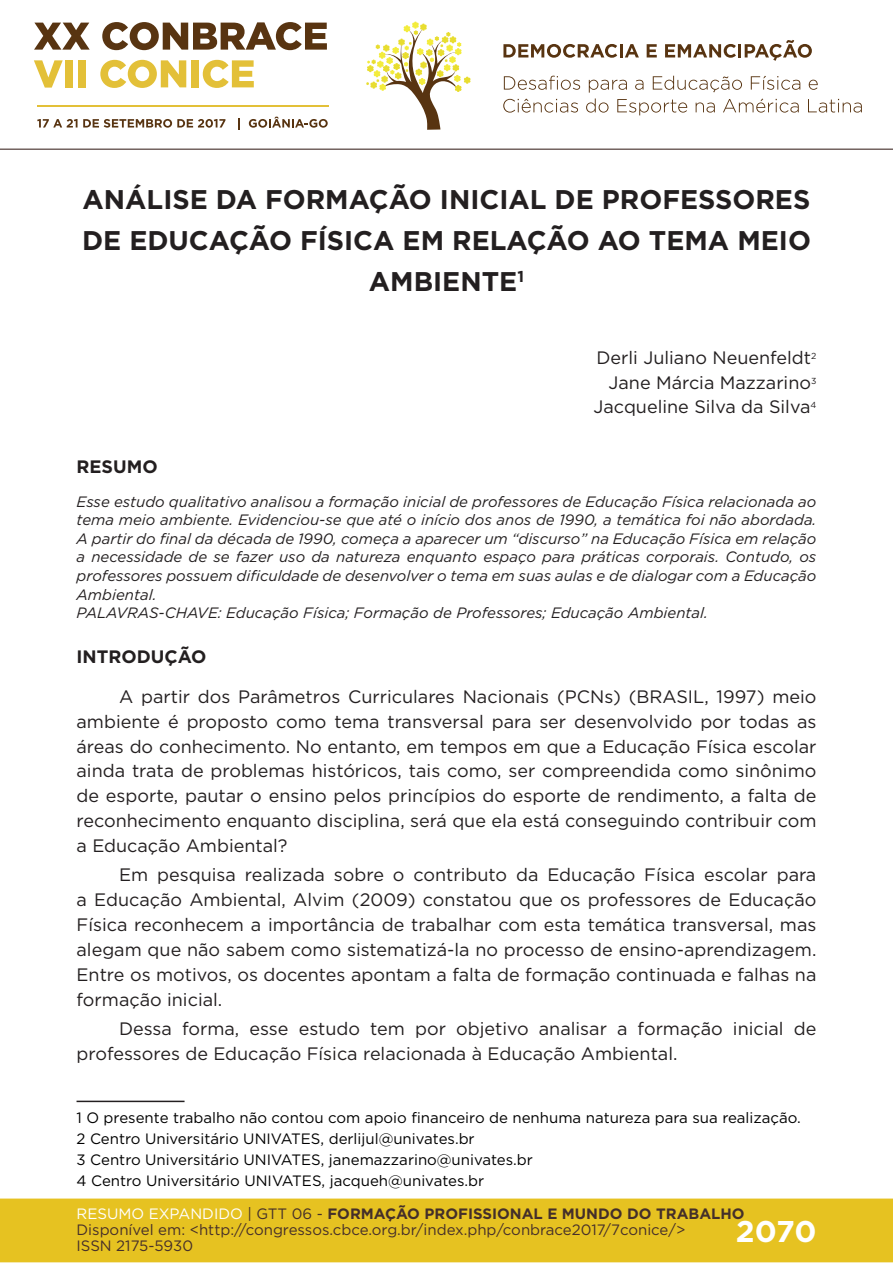
<style>
.page{position:relative;width:893px;height:1263px;background:#fff}
.page>*{position:absolute;margin:0;border:0;box-sizing:border-box;transform-origin:0 0}
.t1{font:700 30px "Gotham";color:#fff}
.t2{font:700 27px/41.1px "Gotham";color:#231f20;text-align:center}
.t3{font:18px/24.9px "Gotham";color:#231f20;text-align:justify}
.t4{font:700 18px "Gotham";color:#231f20}
.t5{font:italic 15px/18.6px "Gotham";color:#231f20}
.t6{font:15px/21.3px "Gotham";color:#000001}
.t7{font:15px/16px "Gotham";color:#462f2a}
.s1{color:#fff}
.s2{color:#442f2a}
.s3{font-weight:700;color:#442f2a}
</style>
<div class="page">
<div style="left:0;top:1198px;width:893px;height:64px;background:#e6c221;border:2px solid #e6c221"></div>
<svg style="left:34px;top:23px;width:56px;height:27px"></svg>
<svg style="left:102px;top:22px;width:225px;height:28px"></svg>
<svg style="left:34px;top:60px;width:29px;height:28px"></svg>
<div style="left:65px;top:60px;width:8px;height:27px;background:#e3c038"></div>
<div style="left:78px;top:60px;width:8px;height:27px;background:#e3c038"></div>
<svg style="left:100px;top:60px;width:86px;height:28px"></svg>
<div style="left:191px;top:60px;width:8px;height:27px;background:#e3c038"></div>
<svg style="left:203px;top:60px;width:51px;height:28px"></svg>
<svg style="left:37px;top:119px;width:188px;height:9px"></svg>
<svg style="left:238px;top:118px;width:2px;height:11px"></svg>
<svg style="left:249px;top:117px;width:79px;height:11px"></svg>
<hr style="left:37px;top:105px;width:291px;height:2px;background:#e3c038">
<svg style="left:366px;top:21px;width:105px;height:109px"></svg>
<svg style="left:503px;top:44px;width:136px;height:14px"></svg>
<svg style="left:647px;top:44px;width:10px;height:13px"></svg>
<svg style="left:665px;top:40px;width:147px;height:21px"></svg>
<svg style="left:504px;top:76px;width:76px;height:14px"></svg>
<svg style="left:809px;top:80px;width:9px;height:10px"></svg>
<svg style="left:503px;top:99px;width:75px;height:14px"></svg>
<svg style="left:586px;top:76px;width:214px;height:39px"></svg>
<svg style="left:808px;top:99px;width:54px;height:14px"></svg>
<hr style="left:0;top:149px;width:893px;height:1px;background:#442f2a">
<hr style="left:77px;top:1101px;width:108px;height:1px;background:#231f20">
<h2 class="t2" style="left:82px;top:178px;width:730px">ANÁLISE DA FORMAÇÃO INICIAL DE PROFESSORES<br>DE EDUCAÇÃO FÍSICA EM RELAÇÃO AO TEMA MEIO<br>AMBIENTE<sup>1</sup></h2>
<p class="t3" style="left:594px;top:345px;width:224px;text-align:right">Derli Juliano Neuenfeldt<sup>2<br></sup>Jane Márcia Mazzarino<sup>3<br></sup>Jacqueline Silva da Silva<sup>4</sup></p>
<p class="t4" style="left:77px;top:455px;width:83px">RESUMO</p>
<p class="t5" style="left:77px;top:492px;width:741px">Esse estudo qualitativo analisou a formação inicial de professores de Educação Física relacionada ao tema meio ambiente. Evidenciou-se que até o início dos anos de 1990, a temática foi não abordada.<br>A partir do final da década de 1990, começa a aparecer um “discurso” na Educação Física em relação a necessidade de se fazer uso da natureza enquanto espaço para práticas corporais. Contudo, os professores possuem dificuldade de desenvolver o tema em suas aulas e de dialogar com a Educação Ambiental.<br>PALAVRAS-CHAVE: Educação Física; Formação de Professores; Educação Ambiental.</p>
<p class="t4" style="left:77px;top:644px;width:131px">INTRODUÇÃO</p>
<p class="t3" style="left:77px;top:683px;width:741px;text-indent:43px">A partir dos Parâmetros Curriculares Nacionais (PCNs) (BRASIL, 1997) meio ambiente é proposto como tema transversal para ser desenvolvido por todas as áreas do conhecimento. No entanto, em tempos em que a Educação Física escolar ainda trata de problemas históricos, tais como, ser compreendida como sinônimo de esporte, pautar o ensino pelos princípios do esporte de rendimento, a falta de reconhecimento enquanto disciplina, será que ela está conseguindo contribuir com a Educação Ambiental?</p>
<p class="t3" style="left:77px;top:862px;width:741px;text-indent:43px">Em pesquisa realizada sobre o contributo da Educação Física escolar para a Educação Ambiental, Alvim (2009) constatou que os professores de Educação Física reconhecem a importância de trabalhar com esta temática transversal, mas alegam que não sabem como sistematizá-la no processo de ensino-aprendizagem.<br>Entre os motivos, os docentes apontam a falta de formação continuada e falhas na formação inicial.</p>
<p class="t3" style="left:77px;top:1016px;width:741px;text-indent:43px">Dessa forma, esse estudo tem por objetivo analisar a formação inicial de professores de Educação Física relacionada à Educação Ambiental.</p>
<p class="t6" style="left:77px;top:1106px;width:726px">1 O presente trabalho não contou com apoio financeiro de nenhuma natureza para sua realização.<br>2 Centro Universitário UNIVATES, derlijul@univates.br<br>3 Centro Universitário UNIVATES, janemazzarino@univates.br<br>4 Centro Universitário UNIVATES, jacqueh@univates.br</p>
<p class="t7" style="left:77px;top:1205px;width:670px"><span class="s1">RESUMO EXPANDIDO</span> <span class="s2">| GTT 06 -</span> <span class="s3">FORMAÇÃO PROFISSIONAL E MUNDO DO TRABALHO<br></span>Disponível em: &lt;http://congressos.cbce.org.br/index.php/conbrace2017/7conice/&gt;<br>ISSN 2175-5930</p>
<h1 class="t1" style="left:736px;top:1212px;width:82px">2070</h1>
</div>
